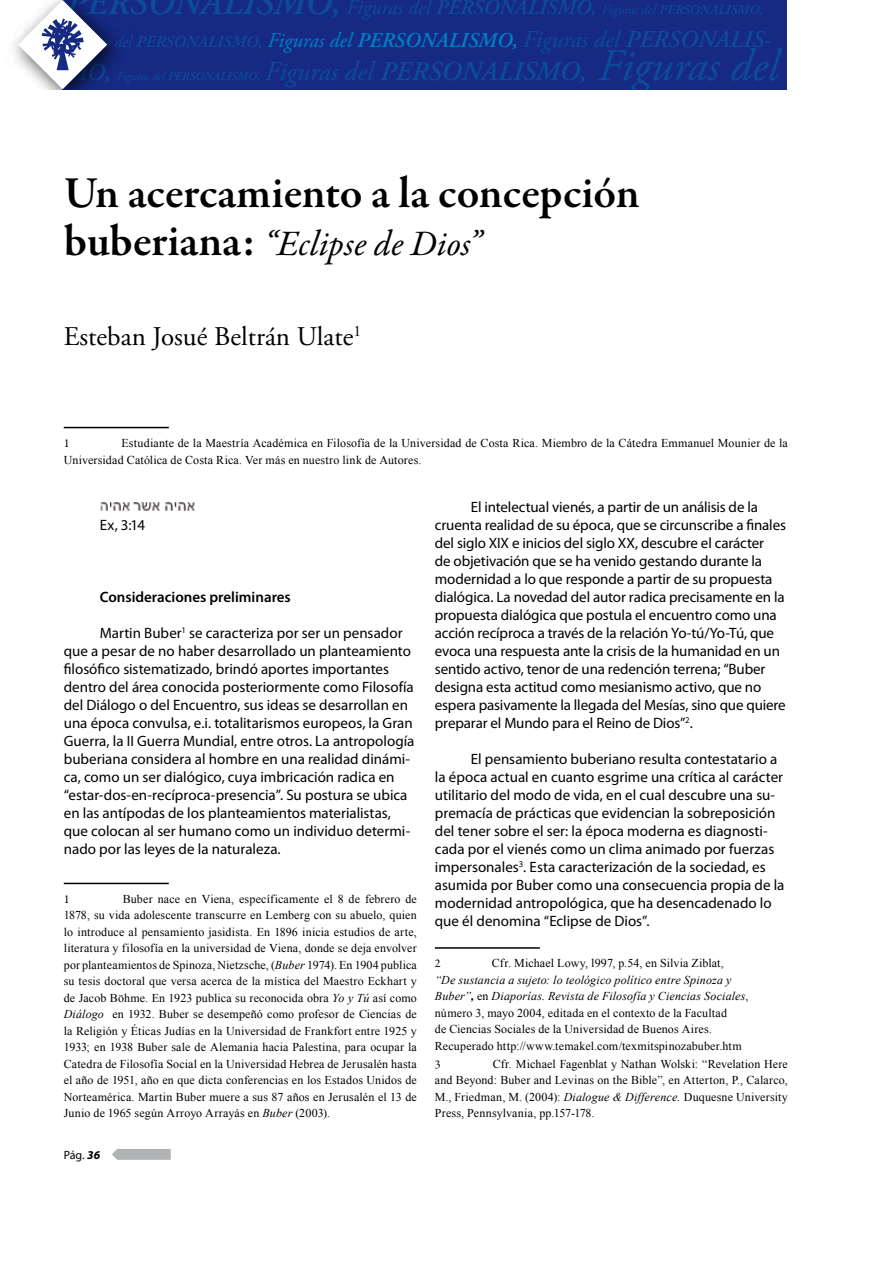
<style>
.page{position:relative;width:893px;height:1263px;background:#fff}
.page>*{position:absolute;margin:0;border:0;box-sizing:border-box;transform-origin:0 0}
.t1{font:600 45px "Garamond Premr Pro";letter-spacing:-.005em;color:#000}
.t2{font:italic 600 36px "Adobe Garamond Pro";color:rgb(0 129 198/.4)}
.t3{font:italic 36px "Garamond Premr Pro";color:#000}
.t4{font:italic 600 27px "Adobe Garamond Pro";color:rgb(0 129 198/.4)}
.t5{font:27px "Adobe Garamond Pro";color:#000}
.t6{font:italic 600 16.5px "Adobe Garamond Pro";color:rgb(0 129 198/.4)}
.t7{font:15px/18px "Myriad Pro";letter-spacing:-.005em;color:#000}
.t8{font:600 15px "Myriad Pro";color:#000}
.t9{font:12px/16.5px "Times New Roman";letter-spacing:.01em;color:#000;text-align:justify}
.t10{font:italic 600 12px "Adobe Garamond Pro";color:rgb(0 129 198/.4)}
.t11{font:12px "Myriad Pro";color:#000}
.t12{font:12px "Garamond Premr Pro";color:#000}
.s1{font-weight:400;font-size:21px}
.s2{font-size:21px}
.s3{font-weight:400;font-size:13.5px}
.s4{font-size:13.5px}
.s5{font-weight:400}
.s6{font-weight:400;font-size:21px;color:#0081c6}
.s7{font-size:21px;color:#0081c6}
.s8{font-weight:400;font-size:24px}
.s9{font-size:24px}
.s10{font-weight:400;font-size:45px}
.s11{font-weight:600;font-style:normal;font-size:45px}
.s12{font-style:italic}
.s13{font-weight:700;font-style:italic}
</style>
<div class="page">
<div style="left:62px;top:0;width:725px;height:89px;background:#162983"></div>
<svg style="left:18px;top:0;width:90px;height:89px"></svg>
<svg style="left:112px;top:1149px;width:59px;height:10px"></svg>
<hr style="left:64px;top:883px;width:105px;height:1px;background:#000">
<hr style="left:435px;top:947px;width:105px;height:2px;background:#000">
<hr style="left:64px;top:427px;width:105px;height:1px;background:#000">
<img style="left:100px;top:502px;width:95px;height:9px">
<h2 class="t2" style="left:66px;top:-18px;width:698px">PERSONALISMO, <span class="s1">Figuras del</span> <span class="s2">PERSONALISMO,</span> <span class="s3">Figuras del</span> <span class="s4">PERSONALISMO,</span></h2>
<p class="t6" style="left:66px;top:33px;width:707px"><span class="s5">Figuras del</span> PERSONALISMO, <span class="s6">Figuras del</span> <span class="s7">PERSONALISMO,</span> <span class="s8">Figuras del</span> <span class="s9">PERSONALIS-</span></p>
<p class="t10" style="left:66px;top:70px;width:196px"><span class="s9">MO,</span> <span class="s5">Figuras del</span> PERSONALISMO,</p>
<h3 class="t4" style="left:265px;top:56px;width:515px"><span class="s5">Figuras del</span> PERSONALISMO, <span class="s10">Figuras del</span></h3>
<h1 class="t1" style="left:64px;top:165px;width:578px">Un acercamiento a la concepción</h1>
<h2 class="t3" style="left:64px;top:221px;width:419px"><span class="s11">buberiana:</span> “Eclipse de Dios”</h2>
<h3 class="t5" style="left:64px;top:320px;width:299px">Esteban Josué Beltrán Ulate<sup>1</sup></h3>
<p class="t9" style="left:64px;top:435px;width:726px;text-indent:58px">Estudiante de la Maestría Académica en Filosofía de la Universidad de Costa Rica. Miembro de la Cátedra Emmanuel Mounier de la<br>Universidad Católica de Costa Rica. Ver más en nuestro link de Autores.</p>
<p class="t12" style="left:64px;top:436px;width:7px">1</p>
<p class="t7" style="left:100px;top:516px;width:47px">Ex, 3:14</p>
<p class="t8" style="left:100px;top:587px;width:193px">Consideraciones preliminares</p>
<p class="t7" style="left:64px;top:624px;width:352px;text-indent:36px">Martin Buber<sup>1</sup> se caracteriza por ser un pensador que a pesar de no haber desarrollado un planteamiento filosófico sistematizado, brindó aportes importantes dentro del área conocida posteriormente como Filosofía del Diálogo o del Encuentro, sus ideas se desarrollan en una época convulsa, e.i. totalitarismos europeos, la Gran Guerra, la II Guerra Mundial, entre otros. La antropología buberiana considera al hombre en una realidad dinámi&shy;ca, como un ser dialógico, cuya imbricación radica en “estar-dos-en-recíproca-presencia”. Su postura se ubica en las antípodas de los planteamientos materialistas, que colocan al ser humano como un individuo determi&shy;nado por las leyes de la naturaleza.</p>
<p class="t12" style="left:64px;top:892px;width:7px">1</p>
<p class="t9" style="left:64px;top:890px;width:355px;text-indent:59px">Buber nace en Viena, específicamente el 8 de febrero de 1878, su vida adolescente transcurre en Lemberg con su abuelo, quien lo introduce al pensamiento jasidista. En 1896 inicia estudios de arte, literatura y filosofía en la universidad de Viena, donde se deja envolver por planteamientos de Spinoza, Nietzsche, (<span class="s12">Buber</span> 1974). En 1904 publica su tesis doctoral que versa acerca de la mística del Maestro Eckhart y de Jacob Böhme. En 1923 publica su reconocida obra <span class="s12">Yo y Tú</span> así como <span class="s12">Diálogo</span> en 1932. Buber se desempeñó como profesor de Ciencias de la Religión y Éticas Judías en la Universidad de Frankfort entre 1925 y 1933; en 1938 Buber sale de Alemania hacia Palestina, para ocupar la Catedra de Filosofía Social en la Universidad Hebrea de Jerusalén hasta el año de 1951, año en que dicta conferencias en los Estados Unidos de Norteamérica. Martin Buber muere a sus 87 años en Jerusalén el 13 de Junio de 1965 según Arroyo Arrayás en <span class="s12">Buber</span> (2003).</p>
<p class="t11" style="left:64px;top:1147px;width:38px">Pág. <span class="s13">36</span></p>
<p class="t7" style="left:435px;top:498px;width:353px;text-indent:36px">El intelectual vienés, a partir de un análisis de la cruenta realidad de su época, que se circunscribe a finales del siglo XIX e inicios del siglo XX, descubre el carácter<br>de objetivación que se ha venido gestando durante la modernidad a lo que responde a partir de su propuesta dialógica. La novedad del autor radica precisamente en la propuesta dialógica que postula el encuentro como una acción recíproca a través de la relación Yo-tú/Yo-Tú, que evoca una respuesta ante la crisis de la humanidad en un sentido activo, tenor de una redención terrena; “Buber designa esta actitud como mesianismo activo, que no espera pasivamente la llegada del Mesías, sino que quiere preparar el Mundo para el Reino de Dios”<sup>2</sup>.</p>
<p class="t7" style="left:435px;top:750px;width:351px;text-indent:36px">El pensamiento buberiano resulta contestatario a la época actual en cuanto esgrime una crítica al carácter utilitario del modo de vida, en el cual descubre una su&shy;premacía de prácticas que evidencian la sobreposición del tener sobre el ser: la época moderna es diagnosti&shy;cada por el vienés como un clima animado por fuerzas impersonales<sup>3</sup>. Esta caracterización de la sociedad, es asumida por Buber como una consecuencia propia de la modernidad antropológica, que ha desencadenado lo que él denomina “Eclipse de Dios”.</p>
<p class="t12" style="left:435px;top:956px;width:7px">2</p>
<p class="t9" style="left:492px;top:955px;width:233px">Cfr. Michael Lowy, l997, p.54, en Silvia Ziblat,</p>
<p class="t9" style="left:435px;top:971px;width:315px;text-align:left"><span class="s12">“De sustancia a sujeto: lo teológico político entre Spinoza y Buber”</span><span class="s13">,</span> en <span class="s12">Diaporías. Revista de Filosofía y Ciencias Sociales</span>, número 3, mayo 2004, editada en el contexto de la Facultad<br>de Ciencias Sociales de la Universidad de Buenos Aires.<br>Recuperado http://www.temakel.com/texmitspinozabuber.htm</p>
<p class="t12" style="left:435px;top:1057px;width:7px">3</p>
<p class="t9" style="left:435px;top:1055px;width:355px;text-indent:58px">Cfr. Michael Fagenblat y Nathan Wolski: “Revelation Here and Beyond: Buber and Levinas on the Bible”, en Atterton, P., Calarco, M., Friedman, M. (2004): <span class="s12">Dialogue &amp; Difference.</span> Duquesne University Press, Pennsylvania, pp.157-178.</p>
</div>
